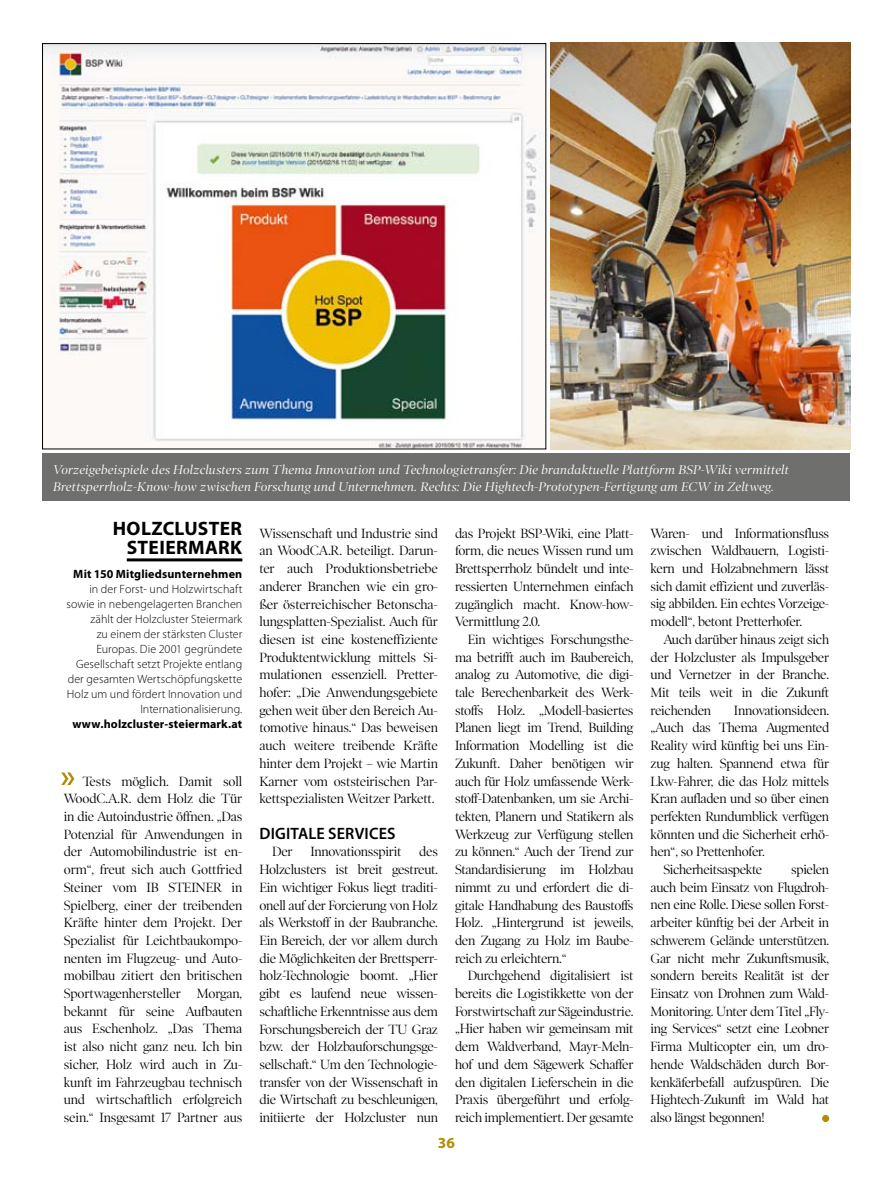
<style>
.page{position:relative;width:893px;height:1191px;background:#fff}
.page>*{position:absolute;margin:0;border:0;box-sizing:border-box;transform-origin:0 0}
.t1{font:700 19.5px/19.5px "Myriad Pro";letter-spacing:.02em;color:#000;text-align:right}
.t2{font:600 16.5px "Myriad Pro";letter-spacing:.01em;color:#000}
.t3{font:700 15.3px "Myriad Pro";color:#b28c00}
.t4{font:13.5px/17.7px "Poynter OS Display";letter-spacing:-.02em;color:#000;text-align:justify}
.t5{font:italic 12.75px/16.5px "Poynter OS Display";letter-spacing:.015em;color:#fff}
.t6{font:300 12px/15px "Myriad Pro";letter-spacing:.005em;color:#000;text-align:right}
.t7{font:700 12px "Myriad Pro";letter-spacing:.01em;color:#000}
</style>
<div class="page">
<hr style="left:127px;top:558px;width:115px;height:3px;background:#000">
<div style="left:822px;top:1114px;width:7px;height:8px;background:#b28c00;border-radius:50%"></div>
<div style="left:43px;top:453px;width:807px;height:48px;background:#6f6f6e"></div>
<img style="left:550px;top:43px;width:300px;height:406px">
<img style="left:44px;top:45px;width:500px;height:402px">
<svg style="left:61px;top:772px;width:13px;height:13px"></svg>
<p class="t5" style="left:53px;top:461px;width:737px">Vorzeigebeispiele des Holzclusters zum Thema Innovation und Technologietransfer: Die brandaktuelle Plattform BSP-Wiki vermittelt<br>Brettsperrholz-Know-how zwischen Forschung und Unternehmen. Rechts: Die Hightech-Prototypen-Fertigung am ECW in Zeltweg.</p>
<h1 class="t1" style="left:113px;top:517px;width:131px">HolzCluster<br>Steiermark</h1>
<p class="t7" style="left:73px;top:566px;width:171px">Mit 150 Mitgliedsunternehmen</p>
<p class="t6" style="left:67px;top:581px;width:177px">in der Forst- und Holzwirtschaft sowie in nebengelagerten Branchen zählt der Holzcluster Steiermark<br>zu einem der stärksten Cluster<br>Europas. Die 2001 gegründete<br>Gesellschaft setzt Projekte entlang der gesamten Wertschöpfungskette<br>Holz um und fördert I nnovation und<br>I nternationalisierung.</p>
<p class="t7" style="left:72px;top:716px;width:171px">www.holzcluster-steiermark.at</p>
<p class="t4" style="left:64px;top:772px;width:180px;text-indent:19px">Tests möglich. Damit soll WoodC.A.R. dem Holz die Tür in die Autoindustrie öffnen. „Das Potenzial für Anwendungen in der Automobilindustrie ist en&shy;orm“, freut sich auch Gottfried Steiner vom IB STEINER in Spielberg, einer der treibenden Kräfte hinter dem Projekt. Der Spezialist für Leichtbaukompo&shy;nenten im Flugzeug- und Auto&shy;mobilbau zitiert den britischen Sportwagenhersteller Morgan, bekannt für seine Aufbauten aus Eschenholz. „Das Thema ist also nicht ganz neu. Ich bin sicher, Holz wird auch in Zu&shy;kunft im Fahrzeugbau technisch und wirtschaftlich erfolgreich sein.“ Insgesamt 17 Partner aus</p>
<p class="t4" style="left:259px;top:524px;width:180px">Wissenschaft und Industrie sind an WoodCA.R. beteiligt. Darun&shy;ter auch Produktionsbetriebe anderer Branchen wie ein gro&shy;ßer österreichischer Betonscha&shy;lungsplatten-Spezialist. Auch für diesen ist eine kosteneffiziente Produktentwicklung mittels Si&shy;mulationen essenziell. Pretter&shy;hofer: „Die Anwendungsgebiete gehen weit über den Bereich Au&shy;tomotive hinaus.“ Das beweisen auch weitere treibende Kräfte hinter dem Projekt – wie Martin Karner vom oststeirischen Par&shy;kettspezialisten Weitzer Parkett.</p>
<p class="t2" style="left:260px;top:822px;width:138px">DIGITALE SERVICES</p>
<p class="t4" style="left:272px;top:843px;width:22px">Der</p>
<p class="t4" style="left:310px;top:843px;width:92px">Innovationsspirit</p>
<p class="t4" style="left:259px;top:843px;width:180px;text-indent:160px">des Holzclusters ist breit gestreut.<br>Ein wichtiger Fokus liegt traditi&shy;onell auf der Forcierung von Holz als Werkstoff in der Baubranche.<br>Ein Bereich, der vor allem durch die Möglichkeiten der Brettsperr&shy;holz-Technologie boomt. „Hier gibt es laufend neue wissen&shy;schaftliche Erkenntnisse aus dem Forschungsbereich der TU Graz bzw. der Holzbauforschungsge&shy;sellschaft.“ Um den Technologie&shy;transfer von der Wissenschaft in die Wirtschaft zu beschleunigen, initiierte der Holzcluster nun</p>
<p class="t4" style="left:455px;top:524px;width:180px">das Projekt BSP-Wiki, eine Platt&shy;form, die neues Wissen rund um Brettsperrholz bündelt und inte&shy;ressierten Unternehmen einfach zugänglich macht. Know-how-Vermittlung 2.0.</p>
<p class="t4" style="left:455px;top:630px;width:180px;text-indent:13px">Ein wichtiges Forschungsthe&shy;ma betrifft auch im Baubereich, analog zu Automotive, die digi&shy;tale Berechenbarkeit des Werk&shy;stoffs Holz. „Modell-basiertes Planen liegt im Trend, Building Information Modelling ist die Zukunft. Daher benötigen wir auch für Holz umfassende Werk&shy;stoff-Datenbanken, um sie Archi&shy;tekten, Planern und Statikern als Werkzeug zur Verfügung stellen zu können.“ Auch der Trend zur Standardisierung im Holzbau nimmt zu und erfordert die di&shy;gitale Handhabung des Baustoffs Holz. „Hintergrund ist jeweils, den Zugang zu Holz im Baube&shy;reich zu erleichtern.“</p>
<p class="t4" style="left:455px;top:967px;width:180px;text-indent:13px">Durchgehend digitalisiert ist bereits die Logistikkette von der Forstwirtschaft zur Sägeindustrie. „Hier haben wir gemeinsam mit dem Waldverband, Mayr-Meln&shy;hof und dem Sägewerk Schaffer den digitalen Lieferschein in die Praxis übergeführt und erfolg&shy;reich implementiert. Der gesamte</p>
<p class="t3" style="left:438px;top:1133px;width:19px">36</p>
<p class="t4" style="left:651px;top:524px;width:180px">Waren- und Informationsfluss zwischen Waldbauern, Logisti&shy;kern und Holzabnehmern lässt sich damit effizient und zuverläs&shy;sig abbilden. Ein echtes Vorzeige&shy;modell“, betont Pretterhofer.</p>
<p class="t4" style="left:651px;top:630px;width:180px;text-indent:13px">Auch darüber hinaus zeigt sich der Holzcluster als Impulsgeber und Vernetzer in der Branche.<br>Mit teils weit in die Zukunft reichenden</p>
<p class="t4" style="left:734px;top:701px;width:97px">Innovationsideen.</p>
<p class="t4" style="left:651px;top:719px;width:180px">„Auch das Thema Augmented</p>
<p class="t4" style="left:651px;top:736px;width:180px">Reality wird künftig bei uns Ein-</p>
<p class="t4" style="left:651px;top:754px;width:180px">zug halten. Spannend etwa für</p>
<p class="t4" style="left:651px;top:772px;width:180px">Lkw-Fahrer, die das Holz mittels</p>
<p class="t4" style="left:651px;top:790px;width:180px">Kran aufladen und so über einen</p>
<p class="t4" style="left:651px;top:807px;width:180px">perfekten Rundumblick verfügen</p>
<p class="t4" style="left:651px;top:825px;width:180px">könnten und die Sicherheit erhö-</p>
<p class="t4" style="left:651px;top:843px;width:116px">hen“, so Prettenhofer.</p>
<p class="t4" style="left:663px;top:860px;width:100px">Sicherheitsaspekte</p>
<p class="t4" style="left:651px;top:860px;width:180px;text-indent:141px">spielen auch beim Einsatz von Flugdroh&shy;nen eine Rolle. Diese sollen Forst&shy;arbeiter künftig bei der Arbeit in schwerem Gelände unterstützen.<br>Gar nicht mehr Zukunftsmusik, sondern bereits Realität ist der Einsatz von Drohnen zum Wald-Monitoring. Unter dem Titel „Fly&shy;ing Services“ setzt eine Leobner Firma Multicopter ein, um dro&shy;hende Waldschäden durch Bor&shy;kenkäferbefall aufzuspüren. Die Hightech-Zukunft im Wald hat also längst begonnen!</p>
</div>
